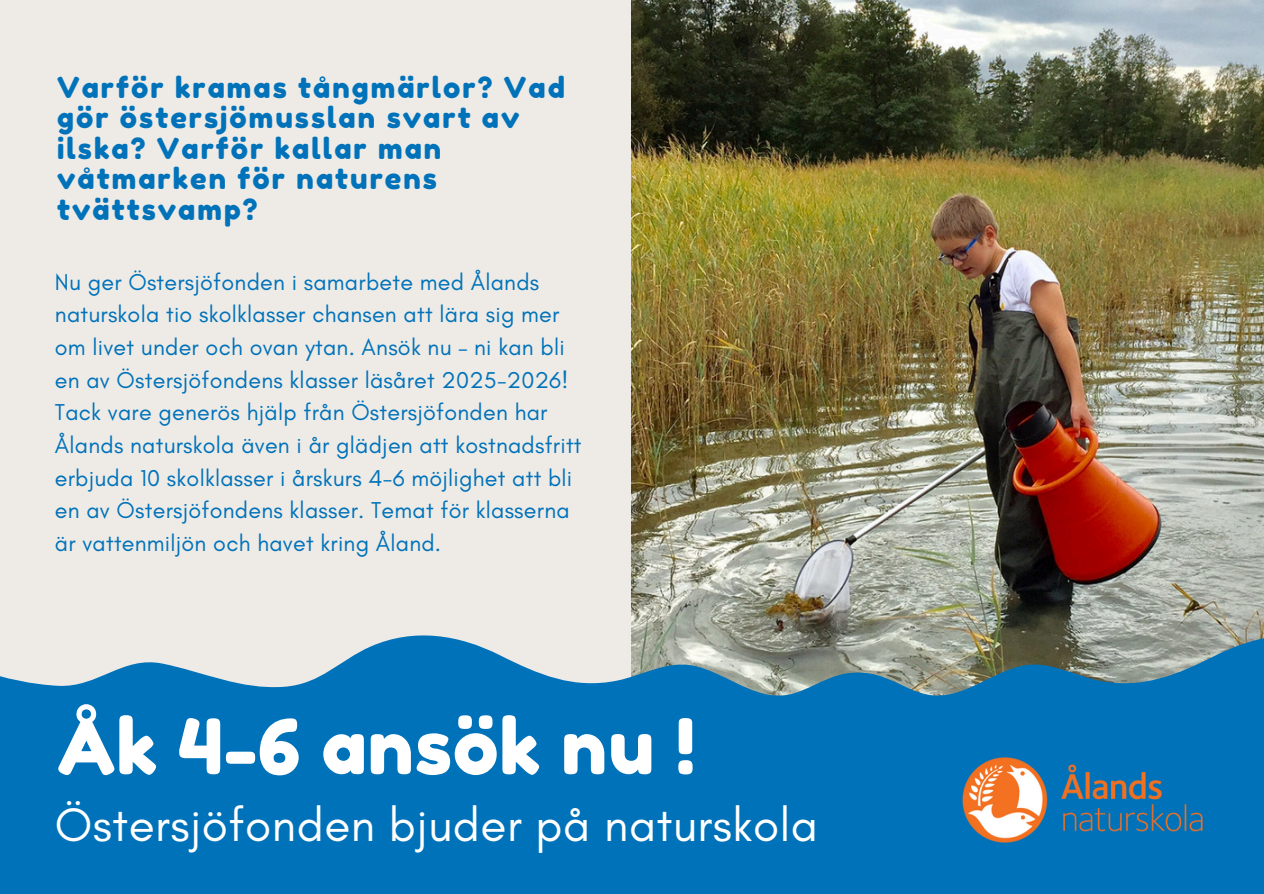
<style>
.page{position:relative;width:1264px;height:894px;background:#fff}
.page>*{position:absolute;margin:0;border:0;box-sizing:border-box;transform-origin:0 0}
.t1{font:76.35px "Fredoka One";letter-spacing:.01em;color:#fff}
.t2{font:47.7px "Glacial Indifference";letter-spacing:.01em;color:#fff}
.t3{font:28.8px/30.5px "Fredoka One";letter-spacing:.07em;color:#0072ba}
.t4{font:23.25px/32.7px "Glacial Indifference";letter-spacing:.01em;color:#0072ba}
</style>
<div class="page">
<div style="left:0;top:0;width:1263px;height:893px;background:#eeebe6"></div>
<img style="left:632px;top:0;width:631px;height:627px">
<svg style="left:899px;top:627px;width:364px;height:266px"></svg>
<svg style="left:0;top:627px;width:899px;height:266px;fill:#0072ba"></svg>
<img style="left:901px;top:705px;width:362px;height:188px">
<p class="t3" style="left:57px;top:72px;width:509px">Varför kramas tångmärlor? Vad gör östersjömusslan svart av ilska? Varför kallar man våtmarken för naturens tvättsvamp?</p>
<p class="t4" style="left:55px;top:265px;width:528px">Nu ger Östersjöfonden i samarbete med Ålands naturskola tio skolklasser chansen att lära sig mer om livet under och ovan ytan. Ansök nu – ni kan bli en av Östersjöfondens klasser läsåret 2025-2026!<br>Tack vare generös hjälp från Östersjöfonden har Ålands naturskola även i år glädjen att kostnadsfritt erbjuda 10 skolklasser i årskurs 4-6 möjlighet att bli en av Östersjöfondens klasser. Temat för klasserna är vattenmiljön och havet kring Åland.</p>
<p class="t1" style="left:57px;top:699px;width:640px">Åk 4-6 ansök nu !</p>
<h3 class="t2" style="left:55px;top:795px;width:764px">Östersjöfonden bjuder på naturskola</h3>
</div>
